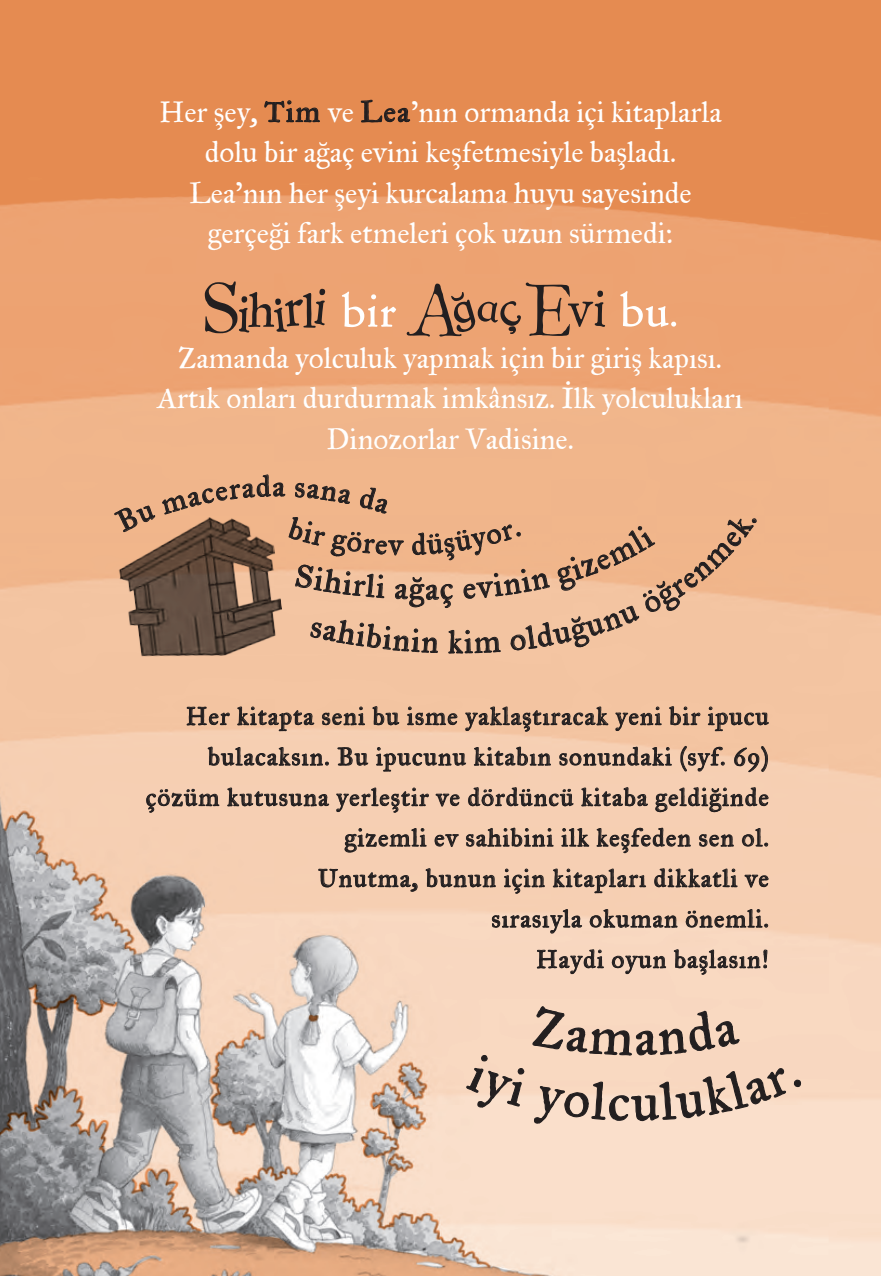
<style>
.page{position:relative;width:881px;height:1276px;background:#fff}
.page>*{position:absolute;margin:0;border:0;box-sizing:border-box;transform-origin:0 0}
.t1{font:31.5px "IM FELL Great Primer Roman";color:#231f20}
.t2{font:29.25px/40.5px "IM FELL Great Primer Roman";color:#fff;text-align:center}
.t3{font:24.75px/40.5px "IM FELL Great Primer Roman";letter-spacing:.05em;color:#231f20;text-align:right}
.s1{color:#231f20}
</style>
<div class="page">
<img style="left:0;top:0;width:880px;height:1276px">
<svg style="left:186px;top:706px;width:44px;height:19px"></svg>
<svg style="left:237px;top:706px;width:77px;height:25px;background:#c6a086"></svg>
<svg style="left:322px;top:706px;width:43px;height:19px"></svg>
<svg style="left:372px;top:706px;width:27px;height:19px"></svg>
<svg style="left:407px;top:706px;width:50px;height:19px"></svg>
<svg style="left:465px;top:706px;width:143px;height:25px;background:#c6a085"></svg>
<svg style="left:615px;top:706px;width:46px;height:25px"></svg>
<svg style="left:669px;top:706px;width:31px;height:19px"></svg>
<svg style="left:707px;top:706px;width:61px;height:25px;background:#c9a287"></svg>
<svg style="left:208px;top:747px;width:121px;height:19px;background:#bda08b"></svg>
<svg style="left:337px;top:747px;width:31px;height:19px"></svg>
<svg style="left:376px;top:747px;width:90px;height:24px;background:#caaa94"></svg>
<svg style="left:474px;top:747px;width:76px;height:19px"></svg>
<svg style="left:559px;top:746px;width:112px;height:20px;background:#bea08b"></svg>
<svg style="left:680px;top:746px;width:44px;height:25px"></svg>
<svg style="left:733px;top:746px;width:34px;height:26px"></svg>
<svg style="left:146px;top:789px;width:73px;height:23px;background:#c3a48f"></svg>
<svg style="left:227px;top:787px;width:102px;height:19px;background:#bea08c"></svg>
<svg style="left:336px;top:787px;width:93px;height:25px;background:#caaa94"></svg>
<svg style="left:435px;top:793px;width:24px;height:14px"></svg>
<svg style="left:468px;top:787px;width:105px;height:19px;background:#bb9d89"></svg>
<svg style="left:581px;top:787px;width:66px;height:19px"></svg>
<svg style="left:655px;top:786px;width:113px;height:26px;background:#c3a48f"></svg>
<svg style="left:344px;top:828px;width:82px;height:25px;background:#c5a691"></svg>
<svg style="left:434px;top:834px;width:24px;height:14px"></svg>
<svg style="left:466px;top:828px;width:87px;height:19px;background:#b99c88"></svg>
<svg style="left:561px;top:828px;width:28px;height:19px"></svg>
<svg style="left:596px;top:827px;width:94px;height:26px;background:#c7a892"></svg>
<svg style="left:699px;top:834px;width:34px;height:13px"></svg>
<svg style="left:741px;top:828px;width:26px;height:18px"></svg>
<svg style="left:318px;top:868px;width:99px;height:24px;background:#caab94"></svg>
<svg style="left:425px;top:868px;width:70px;height:19px"></svg>
<svg style="left:504px;top:868px;width:40px;height:25px"></svg>
<svg style="left:552px;top:868px;width:93px;height:25px;background:#c8a993"></svg>
<svg style="left:654px;top:868px;width:83px;height:19px;background:#b79a87"></svg>
<svg style="left:744px;top:874px;width:24px;height:14px"></svg>
<svg style="left:491px;top:909px;width:90px;height:24px;background:#caae9b"></svg>
<svg style="left:589px;top:909px;width:88px;height:19px;background:#bda28e"></svg>
<svg style="left:685px;top:909px;width:82px;height:19px;background:#bea08c"></svg>
<svg style="left:536px;top:949px;width:67px;height:25px;background:#c7ac9b"></svg>
<svg style="left:611px;top:955px;width:54px;height:19px"></svg>
<svg style="left:673px;top:949px;width:94px;height:25px;background:#c9af9d"></svg>
<svg style="left:264px;top:99px;width:56px;height:26px"></svg>
<svg style="left:360px;top:99px;width:50px;height:25px"></svg>
<svg style="left:406px;top:282px;width:199px;height:54px;background:#c48861"></svg>
<svg style="left:342px;top:292px;width:54px;height:35px"></svg>
<svg style="left:204px;top:281px;width:121px;height:52px;background:#b7805c"></svg>
<svg style="left:620px;top:291px;width:56px;height:36px"></svg>
<img style="left:114px;top:510px;width:173px;height:157px">
<svg style="left:465px;top:982px;width:336px;height:233px;background:#f0d3be"></svg>
<svg style="left:114px;top:505px;width:41px;height:27px"></svg>
<svg style="left:161px;top:474px;width:595px;height:185px;background:#d2a381"></svg>
<p class="t2" style="left:159px;top:91px;width:564px">Her şey, <span class="s1">Tim</span> ve <span class="s1">Lea</span>’nın ormanda içi kitaplarla dolu bir ağaç evini keşfetmesiyle başladı.<br>Lea’nın her şeyi kurcalama huyu sayesinde gerçeği fark etmeleri çok uzun sürmedi:</p>
<p class="t2" style="left:157px;top:338px;width:586px">Zamanda yolculuk yapmak için bir giriş kapısı.<br>Artık onları durdurmak imkânsız. İlk yolculukları<br>Dinozorlar Vadisine.</p>
<p class="t1" style="left:425px;top:569px;width:15px">a</p>
<p class="t1" style="left:448px;top:623px;width:16px">k</p>
<p class="t3" style="left:146px;top:696px;width:624px">Her kitapta seni bu isme yaklaştıracak yeni bir ipucu bulacaksın. Bu ipucunu kitabın sonundaki (syf. 69) çözüm kutusuna yerleştir ve dördüncü kitaba geldiğinde gizemli ev sahibini ilk keşfeden sen ol.<br>Unutma, bunun için kitapları dikkatli ve<br>sırasıyla okuman önemli.<br>Haydi oyun başlasın!</p>
</div>
